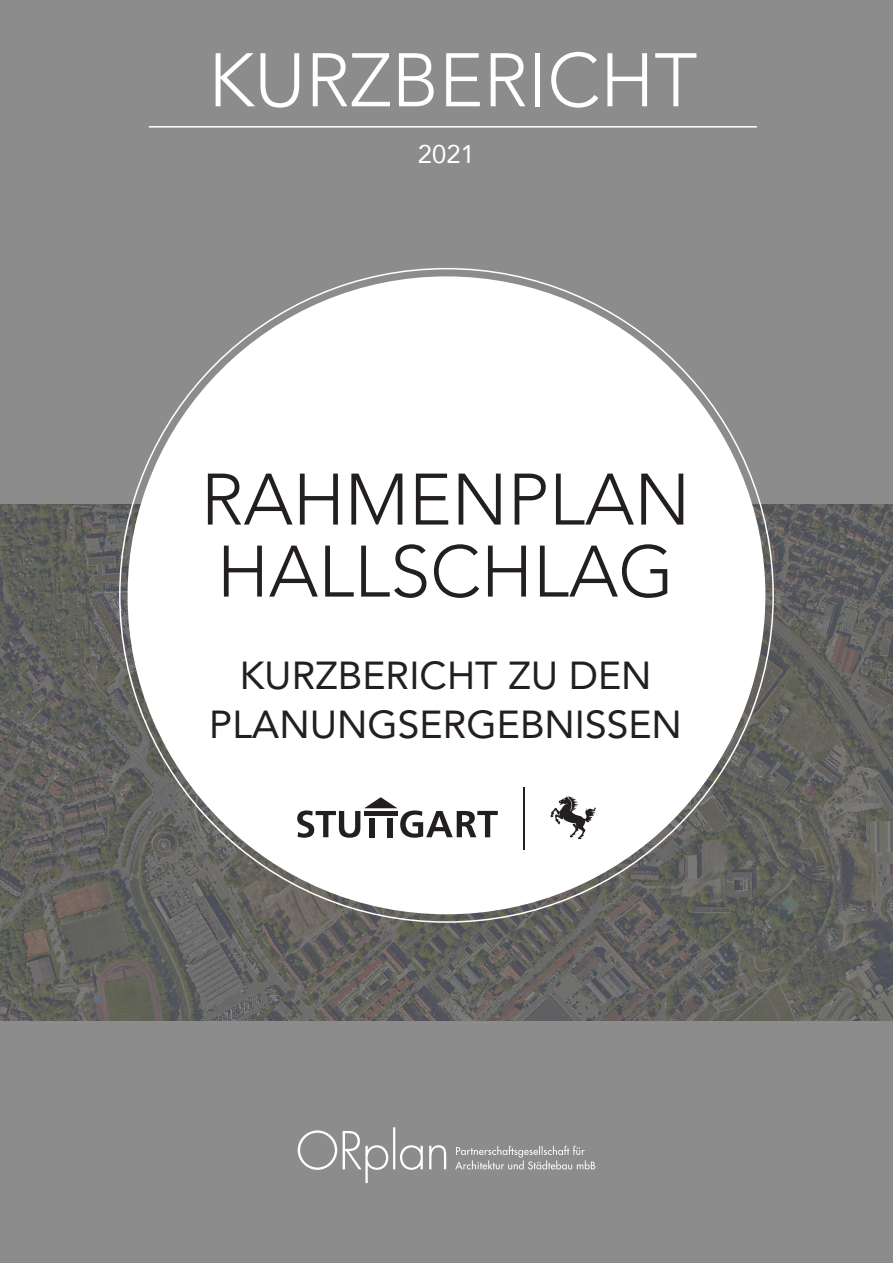
<style>
.page{position:relative;width:893px;height:1263px;background:#8c8c8c}
.page>*{position:absolute;margin:0;border:0;box-sizing:border-box;transform-origin:0 0}
.t1{font:300 75px "Avenir";color:#fff}
.t2{font:300 72px/72px "Avenir";color:#231f20}
.t3{font:39px/49.5px "Avenir";color:#231f20;text-align:center}
.t4{font:25.5px "Avenir";color:#fff}
</style>
<div class="page">
<svg style="left:298px;top:1127px;width:297px;height:56px"></svg>
<hr style="left:149px;top:126px;width:608px;height:2px;background:#fff">
<img style="left:0;top:504px;width:893px;height:516px">
<div style="left:128px;top:276px;width:637px;height:638px;background:#fff;border-radius:50%"></div>
<svg style="left:297px;top:797px;width:201px;height:41px"></svg>
<svg style="left:550px;top:796px;width:46px;height:43px"></svg>
<hr style="left:524px;top:787px;width:1px;height:63px;background:#231f20">
<p class="t1" style="left:208px;top:36px;width:490px">KURZBERICHT</p>
<p class="t4" style="left:418px;top:134px;width:58px">2021</p>
<p class="t2" style="left:201px;top:464px;width:491px">RAHMENPLAN<br>HALLSCHLAG</p>
<p class="t3" style="left:209px;top:649px;width:474px">KURZBERICHT ZU DEN<br>PLANUNGSERGEBNISSEN</p>
</div>
